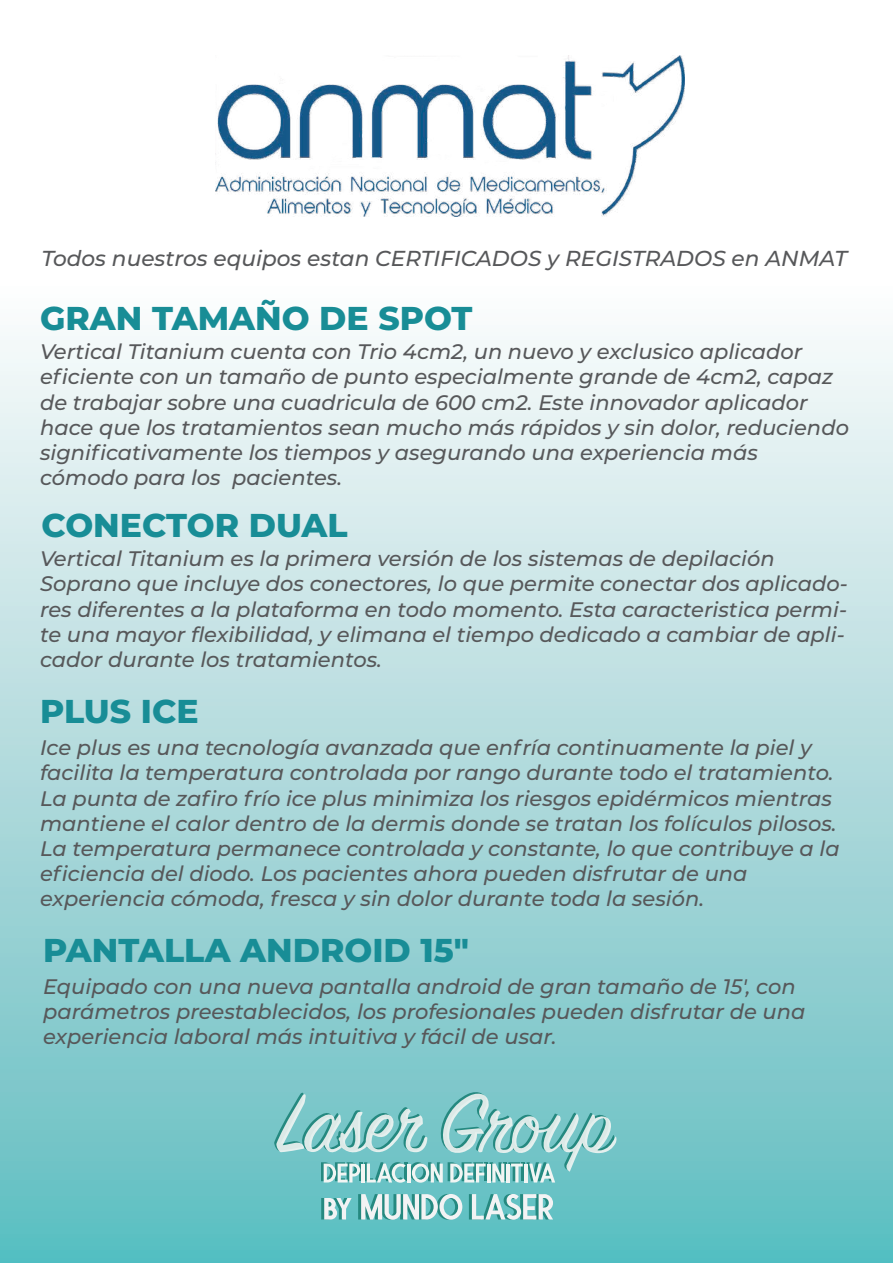
<style>
.page{position:relative;width:893px;height:1263px;background:#fff}
.page>*{position:absolute;margin:0;border:0;box-sizing:border-box;transform-origin:0 0}
.t1{font:800 33px "Montserrat";color:#188d96}
.t2{font:italic 500 21.6px "Montserrat";color:#57585a}
.t3{font:italic 500 21px/25.2px "Montserrat";color:#57585a}
</style>
<div class="page">
<div style="left:0;top:282px;width:893px;height:981px;background:linear-gradient(to bottom,#fffbfc,#5fbcbf)"></div>
<svg style="left:321px;top:1198px;width:31px;height:21px"></svg>
<svg style="left:358px;top:1194px;width:104px;height:26px"></svg>
<svg style="left:469px;top:1194px;width:84px;height:26px"></svg>
<svg style="left:274px;top:1089px;width:342px;height:94px;background:#87c8c8"></svg>
<img style="left:216px;top:56px;width:469px;height:160px">
<p class="t2" style="left:42px;top:243px;width:807px">Todos nuestros equipos estan CERTIFICADOS y REGISTRADOS en ANMAT</p>
<h1 class="t1" style="left:40px;top:294px;width:434px">GRAN TAMAÑO DE SPOT</h1>
<p class="t3" style="left:40px;top:338px;width:810px">Vertical Titanium cuenta con Trio 4cm2, un nuevo y exclusico aplicador eficiente con un tamaño de punto especialmente grande de 4cm2, capaz de trabajar sobre una cuadricula de 600 cm2. Este innovador aplicador hace que los tratamientos sean mucho más rápidos y sin dolor, reduciendo significativamente los tiempos y asegurando una experiencia más cómodo para los pacientes.</p>
<h1 class="t1" style="left:42px;top:501px;width:308px">CONECTOR DUAL</h1>
<p class="t3" style="left:40px;top:545px;width:809px">Vertical Titanium es la primera versión de los sistemas de depilación Soprano que incluye dos conectores, lo que permite conectar dos aplicado&shy;res diferentes a la plataforma en todo momento. Esta caracteristica permi&shy;te una mayor flexibilidad, y elimana el tiempo dedicado a cambiar de apli&shy;cador durante los tratamientos.</p>
<h1 class="t1" style="left:40px;top:687px;width:160px">PLUS ICE</h1>
<p class="t3" style="left:40px;top:734px;width:801px">Ice plus es una tecnología avanzada que enfría continuamente la piel y facilita la temperatura controlada por rango durante todo el tratamiento.<br>La punta de zafiro frío ice plus minimiza los riesgos epidérmicos mientras mantiene el calor dentro de la dermis donde se tratan los folículos pilosos.<br>La temperatura permanece controlada y constante, lo que contribuye a la eficiencia del diodo. Los pacientes ahora pueden disfrutar de una experiencia cómoda, fresca y sin dolor durante toda la sesión.</p>
<h1 class="t1" style="left:43px;top:926px;width:427px">PANTALLA ANDROID 15"</h1>
<p class="t3" style="left:43px;top:973px;width:764px">Equipado con una nueva pantalla android de gran tamaño de 15', con parámetros preestablecidos, los profesionales pueden disfrutar de una experiencia laboral más intuitiva y fácil de usar.</p>
</div>
